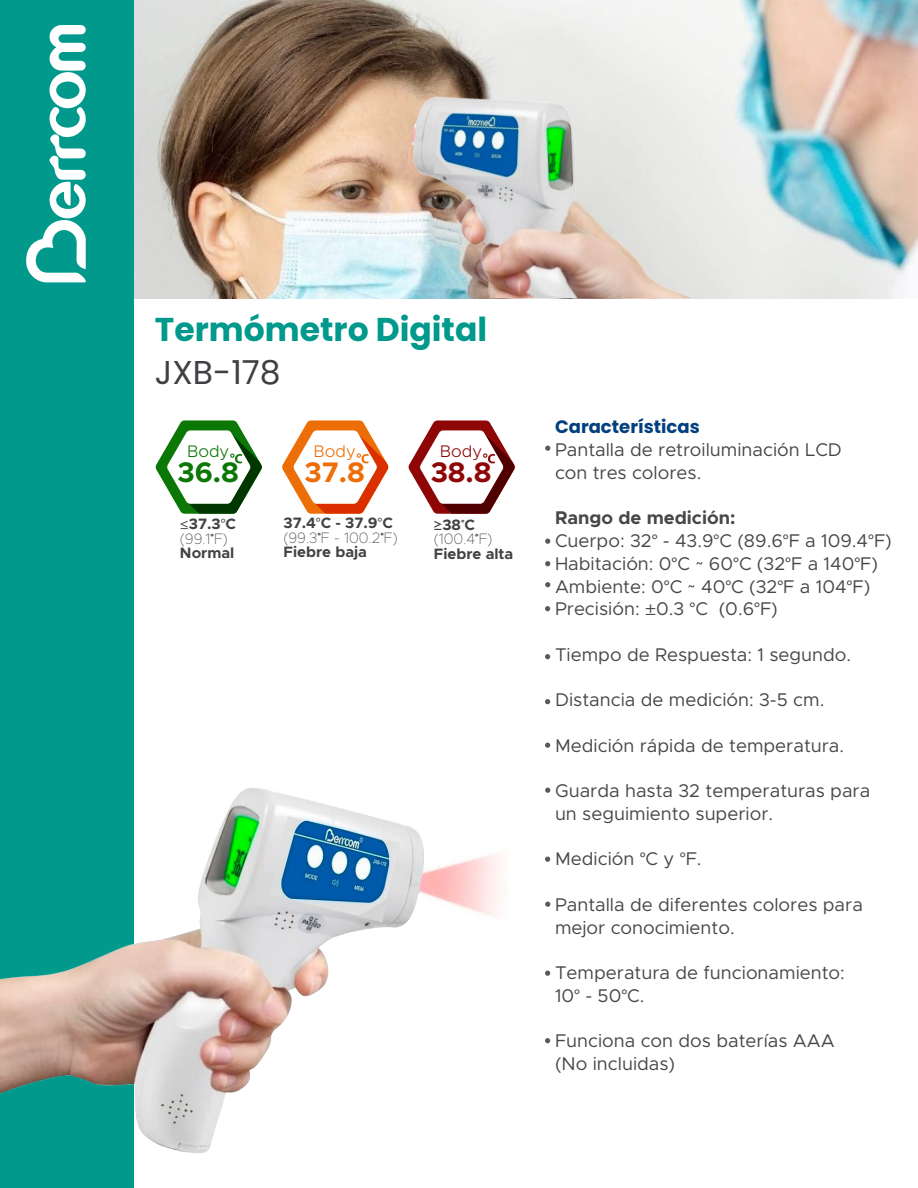
<style>
.page{position:relative;width:918px;height:1188px;background:#fff}
.page>*{position:absolute;margin:0;border:0;box-sizing:border-box;transform-origin:0 0}
.t1{font:700 33px "Poppins";color:#00998c}
.t2{font:33px "Poppins";color:#413e44}
.t3{font:700 28.35px "Metropolis";color:#0b7705}
.t4{font:700 28.35px "Metropolis";color:#ed6e06}
.t5{font:700 28.35px "Metropolis";color:#8e0606}
.t6{font:18.45px/22.8px "Metropolis";color:#474747}
.t7{font:700 18px "Poppins";color:#01407d}
.t8{font:300 16.8px "Metropolis";color:#0b7705}
.t9{font:300 16.8px "Metropolis";color:#ed6e06}
.t10{font:300 16.8px "Metropolis";color:#8e0606}
.t11{font:700 15.15px/14.1px "Metropolis";color:#424242}
.s1{font-family:"Myriad Pro";font-weight:400}
.s2{font-weight:100}
.s3{font-family:"Champagne&Limousines"}
.s4{font-weight:700}
.s5{font-family:"Myriad Pro"}
</style>
<div class="page">
<img style="left:133px;top:0;width:785px;height:298px">
<img style="left:405px;top:94px;width:298px;height:204px">
<div style="left:0;top:0;width:133px;height:1188px;background:#00998c"></div>
<svg style="left:26px;top:25px;width:60px;height:257px"></svg>
<img style="left:0;top:766px;width:502px;height:410px">
<svg style="left:155px;top:420px;width:107px;height:94px"></svg>
<svg style="left:282px;top:420px;width:107px;height:94px"></svg>
<svg style="left:408px;top:420px;width:107px;height:94px"></svg>
<svg style="left:545px;top:446px;width:5px;height:5px"></svg>
<svg style="left:545px;top:539px;width:5px;height:5px"></svg>
<svg style="left:545px;top:561px;width:5px;height:5px"></svg>
<svg style="left:545px;top:582px;width:5px;height:5px"></svg>
<svg style="left:545px;top:606px;width:5px;height:5px"></svg>
<svg style="left:545px;top:654px;width:5px;height:5px"></svg>
<svg style="left:545px;top:699px;width:5px;height:5px"></svg>
<svg style="left:545px;top:743px;width:5px;height:5px"></svg>
<svg style="left:545px;top:788px;width:5px;height:5px"></svg>
<svg style="left:545px;top:857px;width:5px;height:5px"></svg>
<svg style="left:545px;top:902px;width:5px;height:5px"></svg>
<svg style="left:545px;top:971px;width:5px;height:5px"></svg>
<svg style="left:545px;top:1038px;width:5px;height:5px"></svg>
<h1 class="t1" style="left:155px;top:310px;width:334px">Termómetro Digital</h1>
<h1 class="t2" style="left:155px;top:354px;width:127px">JXB-178</h1>
<p class="t8" style="left:187px;top:441px;width:44px">Body</p>
<h2 class="t3" style="left:178px;top:454px;width:63px">36.8</h2>
<p class="t9" style="left:314px;top:441px;width:44px">Body</p>
<h2 class="t4" style="left:305px;top:454px;width:62px">37.8</h2>
<p class="t10" style="left:440px;top:441px;width:44px">Body</p>
<h2 class="t5" style="left:431px;top:454px;width:62px">38.8</h2>
<p class="t11" style="left:180px;top:517px;width:58px"><span class="s1">≤</span>37.3<span class="s1">°</span>C <span class="s2">(99.1</span><span class="s3">°</span><span class="s2">F)<br></span>Normal</p>
<p class="t11" style="left:284px;top:516px;width:116px">37.4<span class="s1">°</span>C - 37.9<span class="s1">°</span>C <span class="s2">(99.3</span><span class="s3">°</span><span class="s2">F - 100.2</span><span class="s3">°</span><span class="s2">F)<br></span>Fiebre baja</p>
<p class="t11" style="left:434px;top:518px;width:81px"><span class="s3">≥</span>38<span class="s3">°</span>C <span class="s2">(100.4</span><span class="s3">°</span><span class="s2">F)<br></span>Fiebre alta</p>
<p class="t7" style="left:555px;top:417px;width:146px">Características</p>
<p class="t6" style="left:555px;top:438px;width:289px">Pantalla de retroiluminación LCD con tres colores.</p>
<p class="t6" style="left:555px;top:507px;width:338px"><span class="s4">Rango de medición:<br></span>Cuerpo: 32<span class="s5">°</span> - 43.9<span class="s5">°</span>C (89.6<span class="s5">°</span>F a 109.4<span class="s5">°</span>F)<br>Habitación: 0<span class="s5">°</span>C ~ 60<span class="s5">°</span>C (32<span class="s5">°</span>F a 140<span class="s5">°</span>F)<br>Ambiente: 0<span class="s5">°</span>C ~ 40<span class="s5">°</span>C (32<span class="s5">°</span>F a 104<span class="s5">°</span>F)<br>Precisión: <span class="s5">±</span>0.3 <span class="s5">°</span>C (0.6<span class="s5">°</span>F)</p>
<p class="t6" style="left:555px;top:643px;width:298px">Tiempo de Respuesta: 1 segundo.</p>
<p class="t6" style="left:555px;top:688px;width:271px">Distancia de medición: 3-5 cm.</p>
<p class="t6" style="left:555px;top:734px;width:291px">Medición rápida de temperatura.</p>
<p class="t6" style="left:555px;top:779px;width:317px">Guarda hasta 32 temperaturas para un seguimiento superior.</p>
<p class="t6" style="left:555px;top:848px;width:148px">Medición <span class="s5">°</span>C y <span class="s5">°</span>F.</p>
<p class="t6" style="left:555px;top:893px;width:309px">Pantalla de diferentes colores para mejor conocimiento.</p>
<p class="t6" style="left:555px;top:961px;width:291px">Temperatura de funcionamiento:<br>10<span class="s5">°</span> - 50<span class="s5">°</span>C.</p>
<p class="t6" style="left:555px;top:1030px;width:281px">Funciona con dos baterías AAA (No incluidas)</p>
</div>
